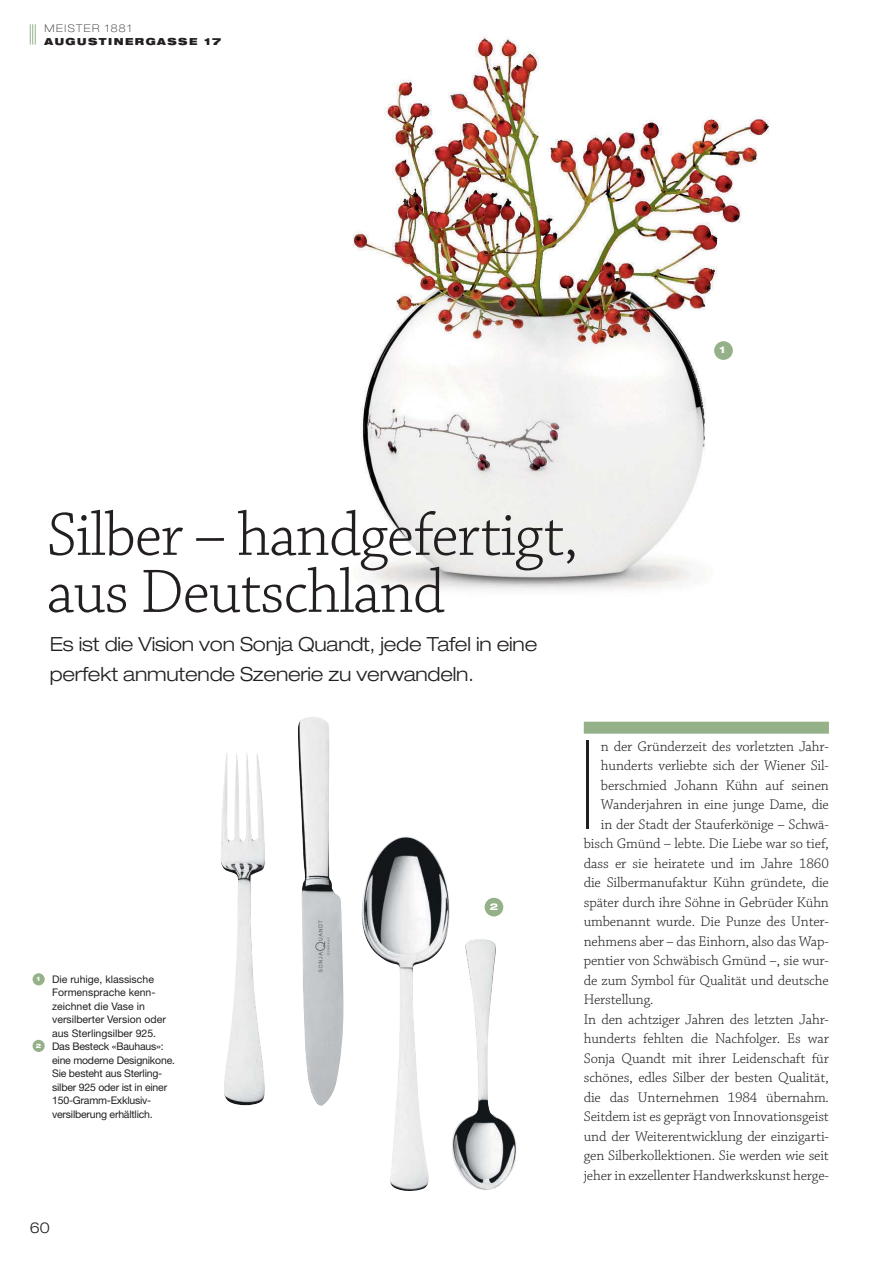
<style>
.page{position:relative;width:893px;height:1263px;background:#fff}
.page>*{position:absolute;margin:0;border:0;box-sizing:border-box;transform-origin:0 0}
.t1{font:200 124.5px "Helvetica Neue";color:#231f20}
.t2{font:300 64.5px/57px "Chaparral Pro";letter-spacing:-.02em;color:#231f20}
.t3{font:300 expanded 19.5px/30px "Helvetica Neue";letter-spacing:-.01em;color:#231f20}
.t4{font:300 expanded 15px "Helvetica Neue";color:#231f20}
.t5{font:300 14.7px "Chaparral Pro";letter-spacing:-.01em;color:#231f20}
.t6{font:10.5px/13.5px "Helvetica Neue";letter-spacing:-.02em;color:#231f20}
.t7{font:100 expanded 10.5px "Helvetica Neue";letter-spacing:.14em;color:#231f20}
.t8{font:900 expanded 9.75px "Helvetica Neue";letter-spacing:.15em;color:#231f20}
.t9{font:800 expanded 9.45px "Helvetica Neue";color:#fff}
.t10{font:800 expanded 6.15px "Helvetica Neue";color:#fff}
</style>
<div class="page">
<svg style="left:30px;top:24px;width:6px;height:21px"></svg>
<img style="left:352px;top:36px;width:417px;height:554px">
<div style="left:584px;top:722px;width:245px;height:12px;background:#95b189"></div>
<div style="left:714px;top:341px;width:19px;height:19px;background:#95b189;border-radius:50%"></div>
<div style="left:33px;top:973px;width:12px;height:12px;background:#95b189;border-radius:50%"></div>
<div style="left:33px;top:1040px;width:12px;height:12px;background:#95b189;border-radius:50%"></div>
<img style="left:221px;top:717px;width:123px;height:389px">
<img style="left:361px;top:836px;width:156px;height:355px">
<p class="t7" style="left:45px;top:24px;width:89px">MEISTER 1881</p>
<p class="t8" style="left:45px;top:37px;width:178px">AUGUSTINERGASSE 17</p>
<p class="t9" style="left:719px;top:346px;width:7px">1</p>
<h2 class="t2" style="left:47px;top:511px;width:533px">Silber – handgefertigt, aus Deutschland</h2>
<h3 class="t3" style="left:50px;top:631px;width:489px">Es ist die Vision von Sonja Quandt, jede Tafel in eine perfekt anmutende Szenerie zu verwandeln.</h3>
<p class="t10" style="left:36px;top:977px;width:5px">1</p>
<p class="t10" style="left:36px;top:1043px;width:7px">2</p>
<p class="t6" style="left:52px;top:973px;width:124px">Die ruhige, klassische<br>Formensprache kenn&shy;zeichnet die Vase in versilberter Version oder aus Sterlingsilber 925.<br>Das Besteck «Bauhaus»: eine moderne Designikone.<br>Sie besteht aus Sterling&shy;silber 925 oder ist in einer<br>150-Gramm-Exklusiv&shy;versilberung erhältlich.</p>
<p class="t4" style="left:30px;top:1222px;width:22px">60</p>
<p class="t9" style="left:490px;top:903px;width:10px">2</p>
<h1 class="t1" style="left:579px;top:740px;width:17px">I</h1>
<p class="t5" style="left:601px;top:740px;width:229px">n der Gründerzeit des vorletzten Jahr-</p>
<p class="t5" style="left:601px;top:760px;width:229px">hunderts verliebte sich der Wiener Sil-</p>
<p class="t5" style="left:601px;top:779px;width:229px">berschmied Johann Kühn auf seinen</p>
<p class="t5" style="left:601px;top:799px;width:229px">Wanderjahren in eine junge Dame, die</p>
<p class="t5" style="left:601px;top:818px;width:229px">in der Stadt der Stauferkönige – Schwä-</p>
<p class="t5" style="left:584px;top:838px;width:247px">bisch Gmünd – lebte. Die Liebe war so tief,</p>
<p class="t5" style="left:584px;top:857px;width:247px">dass er sie heiratete und im Jahre 1860</p>
<p class="t5" style="left:584px;top:877px;width:247px">die Silbermanufaktur Kühn gründete, die</p>
<p class="t5" style="left:584px;top:896px;width:247px">später durch ihre Söhne in Gebrüder Kühn</p>
<p class="t5" style="left:584px;top:916px;width:247px">umbenannt wurde. Die Punze des Unter-</p>
<p class="t5" style="left:584px;top:935px;width:247px">nehmens aber – das Einhorn, also das Wap-</p>
<p class="t5" style="left:584px;top:955px;width:247px">pentier von Schwäbisch Gmünd –, sie wur-</p>
<p class="t5" style="left:584px;top:974px;width:247px">de zum Symbol für Qualität und deutsche</p>
<p class="t5" style="left:584px;top:994px;width:71px">Herstellung.</p>
<p class="t5" style="left:584px;top:1013px;width:247px">In den achtziger Jahren des letzten Jahr-</p>
<p class="t5" style="left:584px;top:1033px;width:247px">hunderts fehlten die Nachfolger. Es war</p>
<p class="t5" style="left:584px;top:1052px;width:247px">Sonja Quandt mit ihrer Leidenschaft für</p>
<p class="t5" style="left:584px;top:1072px;width:247px">schönes, edles Silber der besten Qualität,</p>
<p class="t5" style="left:584px;top:1091px;width:247px">die das Unternehmen 1984 übernahm.</p>
<p class="t5" style="left:584px;top:1111px;width:247px">Seitdem ist es geprägt von Innovationsgeist</p>
<p class="t5" style="left:584px;top:1130px;width:247px">und der Weiterentwicklung der einzigarti-</p>
<p class="t5" style="left:584px;top:1150px;width:247px">gen Silberkollektionen. Sie werden wie seit</p>
<p class="t5" style="left:584px;top:1169px;width:247px">jeher in exzellenter Handwerkskunst herge-</p>
</div>
